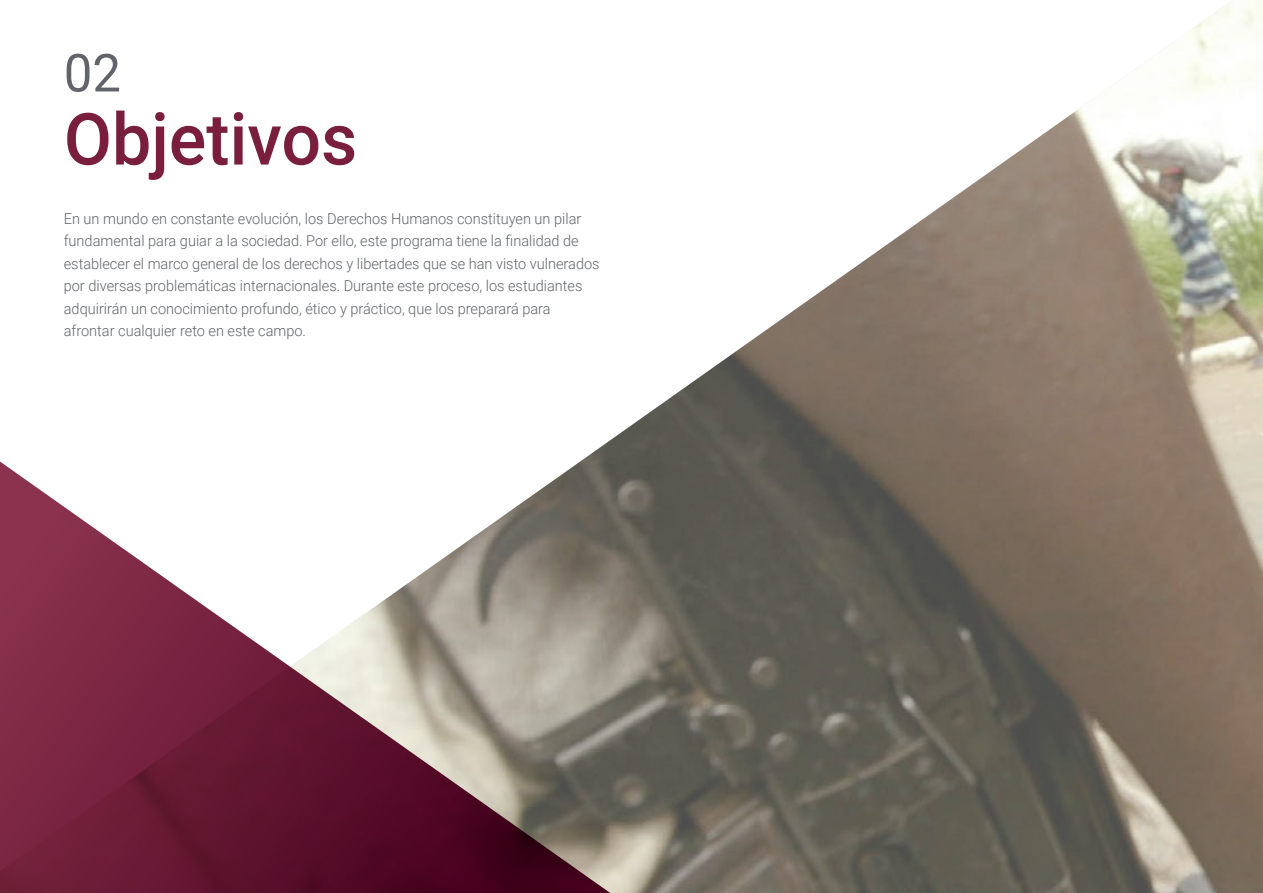
<style>
.page{position:relative;width:1263px;height:893px;background:#fff}
.page>*{position:absolute;margin:0;border:0;box-sizing:border-box;transform-origin:0 0}
.t1{font:500 72px "Roboto";color:#791e3c}
.t2{font:52.5px "Roboto";color:#61646a}
.t3{font:300 15px/22.5px "Roboto";color:#61646a}
</style>
<div class="page">
<img style="left:602px;top:0;width:661px;height:893px">
<svg style="left:0;top:446px;width:640px;height:447px"></svg>
<h2 class="t2" style="left:64px;top:36px;width:59px">02</h2>
<h1 class="t1" style="left:64px;top:89px;width:295px">Objetivos</h1>
<p class="t3" style="left:64px;top:207px;width:537px">En un mundo en constante evolución, los Derechos Humanos constituyen un pilar fundamental para guiar a la sociedad. Por ello, este programa tiene la finalidad de establecer el marco general de los derechos y libertades que se han visto vulnerados por diversas problemáticas internacionales. Durante este proceso, los estudiantes adquirirán un conocimiento profundo, ético y práctico, que los preparará para afrontar cualquier reto en este campo.</p>
</div>
